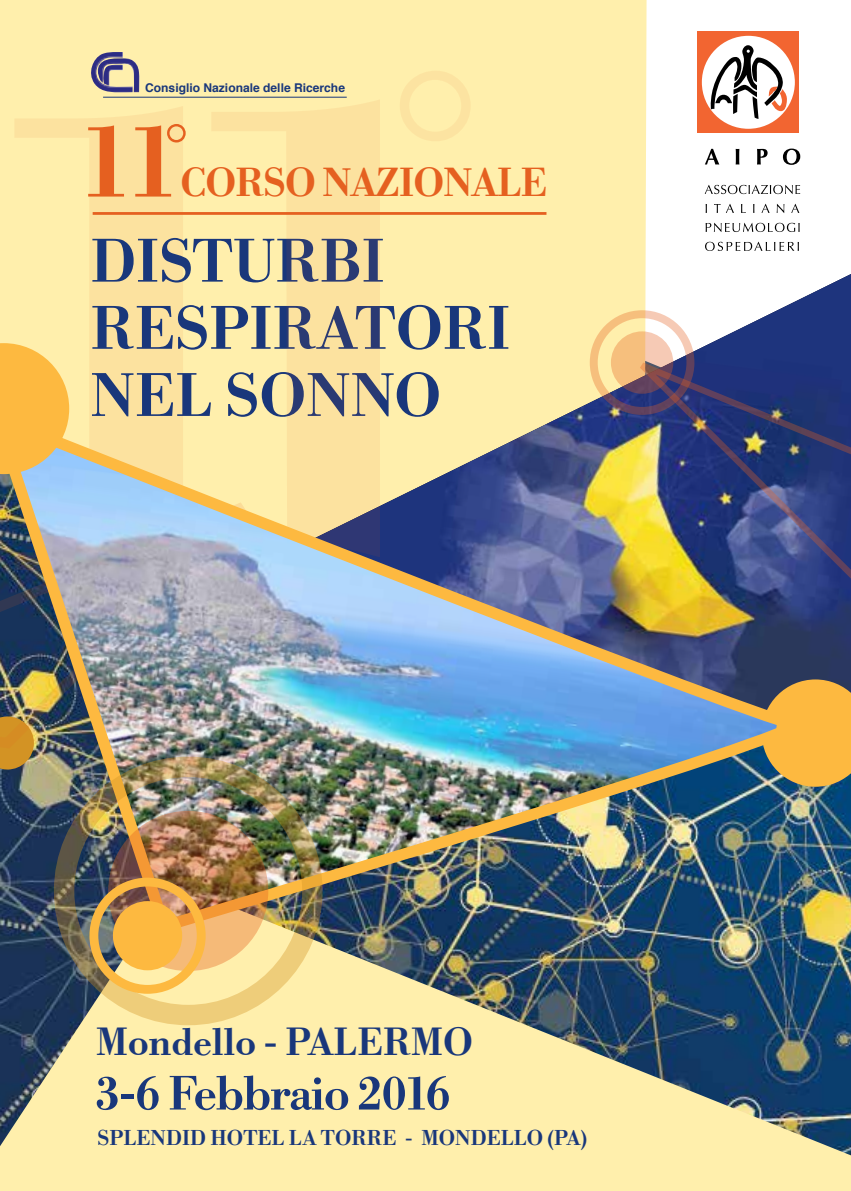
<style>
.page{position:relative;width:851px;height:1191px;background:#fff}
.page>*{position:absolute;margin:0;border:0;box-sizing:border-box;transform-origin:0 0}
.t1{font:108.6px "Bodoni Becker Med";color:#e56020}
.t2{font:64.2px/67.2px "Bodoni Becker Med";color:#19377b}
.t3{font:50.6px "Bodoni Becker Med";letter-spacing:-.02em;color:#19377b}
.t4{font:42.2px "Bodoni Becker Med";letter-spacing:-.02em;color:#e56020}
.t5{font:40.8px "Bodoni Becker Med";color:#19377b}
.t6{font:22.4px "Bodoni Becker Med";color:#19377b}
.t7{font:700 12px "Helvetica";color:#19377b}
</style>
<div class="page">
<div style="left:0;top:0;width:646px;height:343px;background:#ffefac"></div>
<img style="left:380px;top:274px;width:470px;height:405px">
<svg style="left:399px;top:71px;width:71px;height:70px"></svg>
<svg style="left:14px;top:106px;width:197px;height:312px;fill:#fce29f"></svg>
<div style="left:697px;top:31px;width:102px;height:102px;background:#f26531"></div>
<div style="left:701px;top:36px;width:93px;height:93px;background:#fff;border-radius:50%"></div>
<svg style="left:708px;top:45px;width:79px;height:74px"></svg>
<svg style="left:705px;top:149px;width:14px;height:15px"></svg>
<svg style="left:735px;top:149px;width:4px;height:15px"></svg>
<svg style="left:757px;top:149px;width:10px;height:15px"></svg>
<svg style="left:782px;top:149px;width:18px;height:16px"></svg>
<svg style="left:704px;top:185px;width:96px;height:9px"></svg>
<svg style="left:714px;top:204px;width:20px;height:9px"></svg>
<svg style="left:741px;top:204px;width:4px;height:9px"></svg>
<svg style="left:761px;top:204px;width:8px;height:9px"></svg>
<svg style="left:776px;top:204px;width:8px;height:9px"></svg>
<svg style="left:791px;top:204px;width:8px;height:9px"></svg>
<svg style="left:705px;top:223px;width:94px;height:9px"></svg>
<svg style="left:705px;top:242px;width:93px;height:9px"></svg>
<img style="left:89px;top:52px;width:52px;height:42px">
<hr style="left:103px;top:97px;width:244px;height:1px;background:#19377b">
<svg style="left:167px;top:124px;width:19px;height:18px"></svg>
<hr style="left:93px;top:212px;width:453px;height:3px;background:#e56020">
<svg style="left:0;top:883px;width:850px;height:308px;fill:#ffefac"></svg>
<svg style="left:211px;top:99px;width:169px;height:319px;fill:#fce29f"></svg>
<svg style="left:843px;top:679px;width:7px;height:107px"></svg>
<svg style="left:637px;top:360px;width:213px;height:261px"></svg>
<svg style="left:610px;top:331px;width:63px;height:63px"></svg>
<div style="left:589px;top:310px;width:105px;height:105px;border:8px solid #e56020;border-radius:50%"></div>
<img style="left:0;top:418px;width:843px;height:522px">
<svg style="left:0;top:343px;width:69px;height:131px"></svg>
<img style="left:108px;top:811px;width:160px;height:160px;border-radius:50%">
<div style="left:54px;top:756px;width:268px;height:269px;border:20px solid #d39324;border-radius:50%"></div>
<div style="left:113px;top:901px;width:69px;height:69px;background:#fdb940;border-radius:50%"></div>
<div style="left:89px;top:877px;width:116px;height:116px;border:9px solid #fdb940;border-radius:50%"></div>
<p class="t7" style="left:145px;top:78px;width:201px">Consiglio Nazionale delle Ricerche</p>
<h1 class="t1" style="left:78px;top:100px;width:103px">11</h1>
<h3 class="t4" style="left:180px;top:158px;width:368px">CORSO NAZIONALE</h3>
<h2 class="t2" style="left:90px;top:228px;width:421px">DISTURBI<br>RESPIRATORI<br>NEL SONNO</h2>
<h3 class="t5" style="left:96px;top:1018px;width:378px">Mondello - PALERMO</h3>
<h3 class="t3" style="left:95px;top:1064px;width:357px">3-6 Febbraio 2016</h3>
<p class="t6" style="left:98px;top:1125px;width:491px">SPLENDID HOTEL LA TORRE - MONDELLO (PA)</p>
</div>
